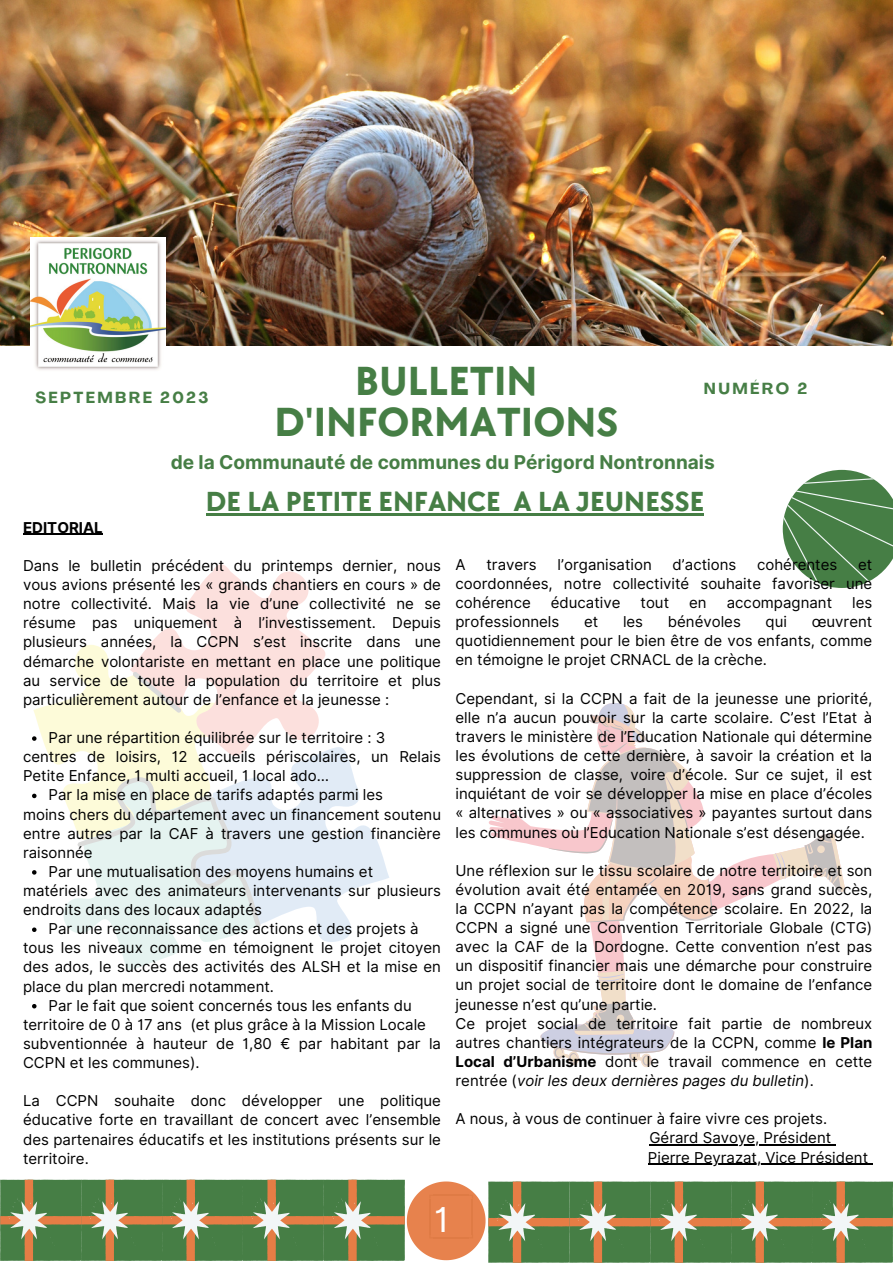
<style>
.page{position:relative;width:893px;height:1264px;background:#fff}
.page>*{position:absolute;margin:0;border:0;box-sizing:border-box;transform-origin:0 0}
.t1{font:700 42px/41.5px "TT Chocolates";color:#467e45;text-align:center}
.t2{font:34.2px "Inter";color:#fff}
.t3{font:700 28.5px "TT Chocolates";color:#467e45}
.t4{font:700 19.05px "Inter";color:#467e45}
.t5{font:700 15.75px "Agrandir";letter-spacing:.15em;color:#467e45}
.t6{font:15px/19px "Inter";color:#000;text-align:justify}
.t7{font:700 15px "Inter";color:#000}
.s1{font-weight:700}
.s2{font-style:italic}
</style>
<div class="page">
<img style="left:0;top:0;width:892px;height:345px">
<img style="left:31px;top:238px;width:134px;height:132px">
<svg style="left:0;top:1179px;width:892px;height:83px;background:#7b8d5b"></svg>
<svg style="left:782px;top:470px;width:110px;height:118px"></svg>
<svg style="left:488px;top:810px;width:52px;height:37px;fill:#f8cacf"></svg>
<svg style="left:540px;top:714px;width:301px;height:351px"></svg>
<svg style="left:32px;top:564px;width:357px;height:407px"></svg>
<svg style="left:32px;top:1004px;width:5px;height:4px"></svg>
<hr style="left:23px;top:534px;width:80px;height:1px;background:#000">
<hr style="left:206px;top:513px;width:295px;height:3px;background:#467e45">
<svg style="left:501px;top:513px;width:12px;height:3px"></svg>
<hr style="left:513px;top:513px;width:191px;height:3px;background:#467e45">
<hr style="left:649px;top:1144px;width:182px;height:1px;background:#000">
<hr style="left:648px;top:1163px;width:220px;height:1px;background:#000">
<p class="t5" style="left:36px;top:391px;width:174px">SEPTEMBRE 2023</p>
<p class="t1" style="left:274px;top:361px;width:345px">BULLETIN<br>D'INFORMATIONS</p>
<p class="t5" style="left:703px;top:382px;width:105px">NUMÉRO 2</p>
<p class="t4" style="left:171px;top:451px;width:545px">de la Communauté de communes du Périgord Nontronnais</p>
<p class="t3" style="left:206px;top:485px;width:500px">DE LA PETITE ENFANCE A LA JEUNESSE</p>
<p class="t7" style="left:23px;top:518px;width:81px">EDITORIAL</p>
<p class="t6" style="left:23px;top:556px;width:419px">Dans le bulletin précédent du printemps dernier, nous vous avions présenté les « grands chantiers en cours » de notre collectivité. Mais la vie d’une collectivité ne se résume pas uniquement à l’investissement. Depuis plusieurs années, la CCPN s’est inscrite dans une démarche volontariste en mettant en place une politique au service de toute la population du territoire et plus particulièrement autour de l’enfance et la jeunesse :</p>
<p class="t6" style="left:48px;top:728px;width:338px">Par une répartition équilibrée sur le territoire : 3</p>
<p class="t6" style="left:23px;top:747px;width:419px">centres de loisirs, 12 accueils périscolaires, un Relais<br>Petite Enfance, 1 multi accueil, 1 local ado…</p>
<p class="t6" style="left:23px;top:804px;width:419px">moins chers du département avec un financement soutenu entre autres par la CAF à travers une gestion financière raisonnée</p>
<p class="t6" style="left:23px;top:881px;width:419px">matériels avec des animateurs intervenants sur plusieurs endroits dans des locaux adaptés</p>
<p class="t6" style="left:23px;top:938px;width:419px">tous les niveaux comme en témoignent le projet citoyen des ados, le succès des activités des ALSH et la mise en place du plan mercredi notamment.</p>
<p class="t6" style="left:23px;top:1014px;width:404px">territoire de 0 à 17 ans (et plus grâce à la Mission Locale</p>
<p class="t6" style="left:23px;top:1033px;width:419px">subventionnée à hauteur de 1,80 € par habitant par la<br>CCPN et les communes).</p>
<p class="t6" style="left:23px;top:1091px;width:419px">La CCPN souhaite donc développer une politique éducative forte en travaillant de concert avec l’ensemble des partenaires éducatifs et les institutions présents sur le territoire.</p>
<p class="t6" style="left:48px;top:785px;width:336px">Par la mise en place de tarifs adaptés parmi les</p>
<p class="t6" style="left:48px;top:861px;width:326px">Par une mutualisation des moyens humains et</p>
<p class="t6" style="left:48px;top:919px;width:371px">Par une reconnaissance des actions et des projets à</p>
<p class="t6" style="left:48px;top:995px;width:365px">Par le fait que soient concernés tous les enfants du</p>
<p class="t6" style="left:455px;top:555px;width:12px">A</p>
<p class="t6" style="left:486px;top:555px;width:52px">travers</p>
<p class="t6" style="left:557px;top:555px;width:96px">l’organisation</p>
<p class="t6" style="left:672px;top:555px;width:65px">d’actions</p>
<p class="t6" style="left:757px;top:555px;width:82px">cohérentes</p>
<p class="t6" style="left:455px;top:555px;width:418px;text-indent:402px">et coordonnées, notre collectivité souhaite favoriser une cohérence</p>
<p class="t6" style="left:551px;top:593px;width:71px">éducative</p>
<p class="t6" style="left:640px;top:593px;width:30px">tout</p>
<p class="t6" style="left:689px;top:593px;width:19px">en</p>
<p class="t6" style="left:726px;top:593px;width:107px">accompagnant</p>
<p class="t6" style="left:852px;top:593px;width:22px">les</p>
<p class="t6" style="left:455px;top:612px;width:105px">professionnels</p>
<p class="t6" style="left:584px;top:612px;width:16px">et</p>
<p class="t6" style="left:623px;top:612px;width:22px">les</p>
<p class="t6" style="left:667px;top:612px;width:74px">bénévoles</p>
<p class="t6" style="left:765px;top:612px;width:23px">qui</p>
<p class="t6" style="left:455px;top:612px;width:418px;text-indent:356px">œuvrent quotidiennement pour le bien être de vos enfants, comme en témoigne le projet CRNACL de la crèche.</p>
<p class="t6" style="left:455px;top:688px;width:418px">Cependant, si la CCPN a fait de la jeunesse une priorité, elle n’a aucun pouvoir sur la carte scolaire. C’est l’Etat à travers le ministère de l’Education Nationale qui détermine les évolutions de cette dernière, à savoir la création et la suppression de classe, voire d’école. Sur ce sujet, il est inquiétant de voir se développer la mise en place d’écoles « alternatives » ou « associatives » payantes surtout dans les communes où l’Education Nationale s’est désengagée.</p>
<p class="t6" style="left:455px;top:860px;width:418px">Une réflexion sur le tissu scolaire de notre territoire et son évolution avait été entamée en 2019, sans grand succès, la CCPN n’ayant pas la compétence scolaire. En 2022, la CCPN a signé une Convention Territoriale Globale (CTG) avec la CAF de la Dordogne. Cette convention n’est pas un dispositif financier mais une démarche pour construire un projet social de territoire dont le domaine de l’enfance jeunesse n’est qu’une partie.</p>
<p class="t6" style="left:455px;top:1013px;width:418px">Ce projet social de territoire fait partie de nombreux autres chantiers intégrateurs de la CCPN, comme <span class="s1">le Plan Local d’Urbanisme</span> dont le travail commence en cette rentrée (<span class="s2">voir les deux dernières pages du bulletin</span>).</p>
<p class="t6" style="left:455px;top:1109px;width:373px">A nous, à vous de continuer à faire vivre ces projets.</p>
<p class="t6" style="left:649px;top:1128px;width:183px">Gérard Savoye, Président</p>
<p class="t6" style="left:648px;top:1147px;width:221px">Pierre Peyrazat, Vice Président</p>
<p class="t2" style="left:434px;top:1198px;width:17px">1</p>
</div>
